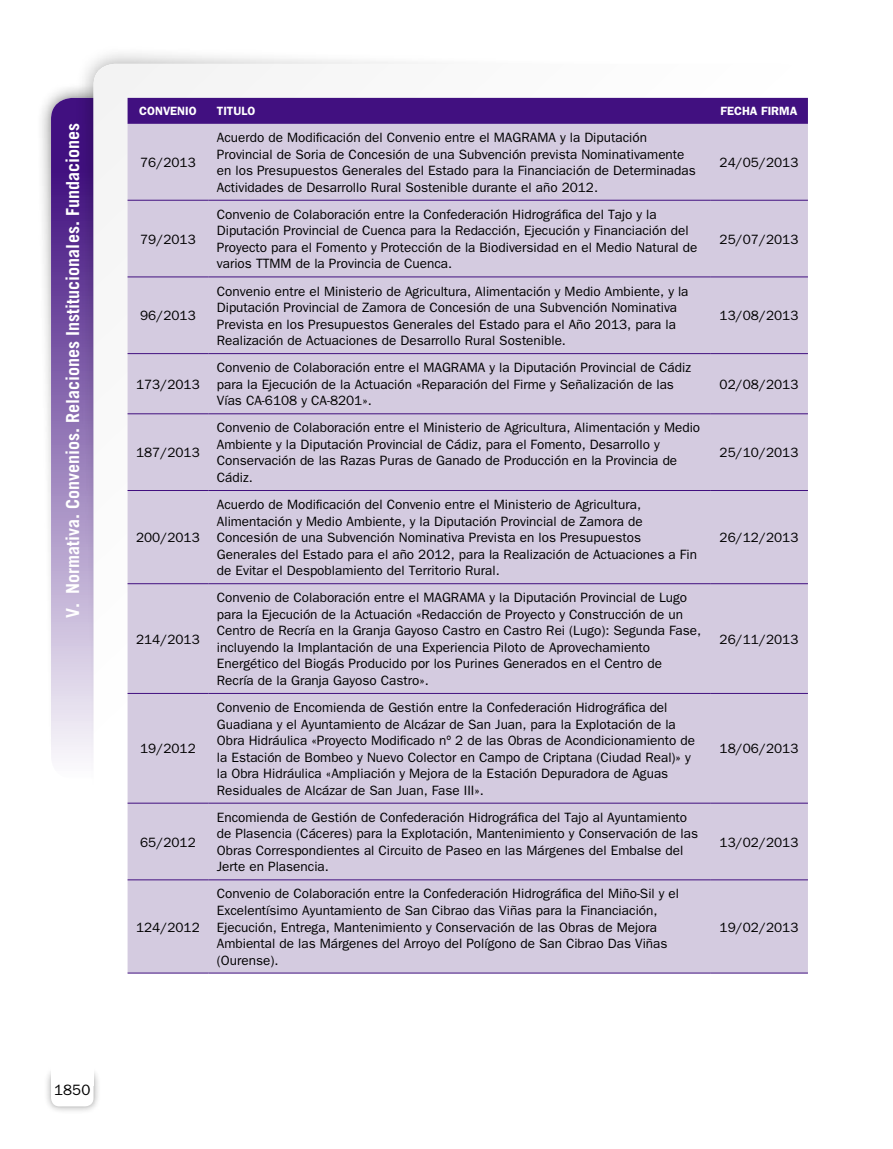
<style>
.page{position:relative;width:893px;height:1149px;background:#fff}
.page>*{position:absolute;margin:0;border:0;box-sizing:border-box;transform-origin:0 0}
.t1{font:700 18px "Trade Gothic";color:#fff}
.t2{font:15px "Franklin Gothic";color:#000}
.t3{font:13.5px/16.5px "Franklin Gothic";color:#000}
.t4{font:600 12px "Franklin Gothic";color:#fff}
</style>
<div class="page">
<div style="left:36px;top:82px;width:116px;height:691px;background:#000;opacity:.6"></div>
<div style="left:51px;top:98px;width:85px;height:680px;background:linear-gradient(to bottom,#2f0074,#faf9fc);border-radius:21px"></div>
<div style="left:74px;top:45px;width:669px;height:923px;background:#000;opacity:.4"></div>
<div style="left:94px;top:64px;width:714px;height:969px;background:#fff;border-radius:21px"></div>
<div style="left:43px;top:1064px;width:58px;height:49px;background:#000;opacity:.4"></div>
<div style="left:51px;top:1071px;width:43px;height:35px;background:#fff;border-radius:9px"></div>
<div style="left:51px;top:1063px;width:43px;height:21px;background:#fff"></div>
<div style="left:128px;top:98px;width:680px;height:26px;background:#411080"></div>
<div style="left:128px;top:124px;width:680px;height:848px;background:#d4cbe0"></div>
<hr style="left:128px;top:200px;width:80px;height:1px;background:#411080">
<hr style="left:208px;top:200px;width:502px;height:1px;background:#411080">
<hr style="left:710px;top:200px;width:98px;height:1px;background:#411080">
<hr style="left:128px;top:276px;width:80px;height:1px;background:#411080">
<hr style="left:208px;top:276px;width:502px;height:1px;background:#411080">
<hr style="left:710px;top:276px;width:98px;height:1px;background:#411080">
<hr style="left:128px;top:353px;width:80px;height:1px;background:#411080">
<hr style="left:208px;top:353px;width:502px;height:1px;background:#411080">
<hr style="left:710px;top:353px;width:98px;height:1px;background:#411080">
<hr style="left:128px;top:413px;width:80px;height:1px;background:#411080">
<hr style="left:208px;top:413px;width:502px;height:1px;background:#411080">
<hr style="left:710px;top:413px;width:98px;height:1px;background:#411080">
<hr style="left:128px;top:490px;width:80px;height:1px;background:#411080">
<hr style="left:208px;top:490px;width:502px;height:1px;background:#411080">
<hr style="left:710px;top:490px;width:98px;height:1px;background:#411080">
<hr style="left:128px;top:583px;width:80px;height:1px;background:#411080">
<hr style="left:208px;top:583px;width:502px;height:1px;background:#411080">
<hr style="left:710px;top:583px;width:98px;height:1px;background:#411080">
<hr style="left:128px;top:692px;width:80px;height:1px;background:#411080">
<hr style="left:208px;top:692px;width:502px;height:1px;background:#411080">
<hr style="left:710px;top:692px;width:98px;height:1px;background:#411080">
<hr style="left:128px;top:802px;width:80px;height:1px;background:#411080">
<hr style="left:208px;top:802px;width:502px;height:1px;background:#411080">
<hr style="left:710px;top:802px;width:98px;height:1px;background:#411080">
<hr style="left:128px;top:879px;width:80px;height:1px;background:#411080">
<hr style="left:208px;top:879px;width:502px;height:1px;background:#411080">
<hr style="left:710px;top:879px;width:98px;height:1px;background:#411080">
<hr style="left:128px;top:972px;width:80px;height:1px;background:#411080">
<hr style="left:208px;top:972px;width:502px;height:1px;background:#411080">
<hr style="left:710px;top:972px;width:98px;height:1px;background:#411080">
<h1 class="t1" style="left:62px;top:617px;width:496px;rotate:-90deg">V. Normativa. Convenios. Relaciones Institucionales. Fundaciones</h1>
<p class="t4" style="left:139px;top:104px;width:59px">CONVENIO</p>
<p class="t4" style="left:217px;top:104px;width:40px">TITULO</p>
<p class="t4" style="left:721px;top:104px;width:78px">FECHA FIRMA</p>
<p class="t3" style="left:140px;top:154px;width:57px">76/2013</p>
<p class="t3" style="left:217px;top:129px;width:480px">Acuerdo de Modificación del Convenio entre el MAGRAMA y la Diputación Provincial de Soria de Concesión de una Subvención prevista Nominativamente en los Presupuestos Generales del Estado para la Financiación de Determinadas Actividades de Desarrollo Rural Sostenible durante el año 2012.</p>
<p class="t3" style="left:720px;top:154px;width:80px">24/05/2013</p>
<p class="t3" style="left:140px;top:231px;width:57px">79/2013</p>
<p class="t3" style="left:217px;top:206px;width:482px">Convenio de Colaboración entre la Confederación Hidrográfica del Tajo y la Diputación Provincial de Cuenca para la Redacción, Ejecución y Financiación del Proyecto para el Fomento y Protección de la Biodiversidad en el Medio Natural de varios TTMM de la Provincia de Cuenca.</p>
<p class="t3" style="left:720px;top:231px;width:80px">25/07/2013</p>
<p class="t3" style="left:140px;top:307px;width:57px">96/2013</p>
<p class="t3" style="left:217px;top:283px;width:473px">Convenio entre el Ministerio de Agricultura, Alimentación y Medio Ambiente, y la Diputación Provincial de Zamora de Concesión de una Subvención Nominativa Prevista en los Presupuestos Generales del Estado para el Año 2013, para la Realización de Actuaciones de Desarrollo Rural Sostenible.</p>
<p class="t3" style="left:720px;top:307px;width:80px">13/08/2013</p>
<p class="t3" style="left:136px;top:376px;width:65px">173/2013</p>
<p class="t3" style="left:217px;top:359px;width:476px">Convenio de Colaboración entre el MAGRAMA y la Diputación Provincial de Cádiz para la Ejecución de la Actuación «Reparación del Firme y Señalización de las<br>Vías CA-6108 y CA-8201».</p>
<p class="t3" style="left:720px;top:376px;width:80px">02/08/2013</p>
<p class="t3" style="left:136px;top:444px;width:65px">187/2013</p>
<p class="t3" style="left:217px;top:419px;width:485px">Convenio de Colaboración entre el Ministerio de Agricultura, Alimentación y Medio Ambiente y la Diputación Provincial de Cádiz, para el Fomento, Desarrollo y Conservación de las Razas Puras de Ganado de Producción en la Provincia de Cádiz.</p>
<p class="t3" style="left:720px;top:444px;width:80px">25/10/2013</p>
<p class="t3" style="left:136px;top:529px;width:65px">200/2013</p>
<p class="t3" style="left:217px;top:496px;width:482px">Acuerdo de Modificación del Convenio entre el Ministerio de Agricultura, Alimentación y Medio Ambiente, y la Diputación Provincial de Zamora de Concesión de una Subvención Nominativa Prevista en los Presupuestos Generales del Estado para el año 2012, para la Realización de Actuaciones a Fin de Evitar el Despoblamiento del Territorio Rural.</p>
<p class="t3" style="left:720px;top:529px;width:80px">26/12/2013</p>
<p class="t3" style="left:136px;top:630px;width:65px">214/2013</p>
<p class="t3" style="left:217px;top:589px;width:486px">Convenio de Colaboración entre el MAGRAMA y la Diputación Provincial de Lugo para la Ejecución de la Actuación «Redacción de Proyecto y Construcción de un Centro de Recría en la Granja Gayoso Castro en Castro Rei (Lugo): Segunda Fase, incluyendo la Implantación de una Experiencia Piloto de Aprovechamiento Energético del Biogás Producido por los Purines Generados en el Centro de Recría de la Granja Gayoso Castro».</p>
<p class="t3" style="left:720px;top:630px;width:80px">26/11/2013</p>
<p class="t3" style="left:140px;top:740px;width:57px">19/2012</p>
<p class="t3" style="left:217px;top:699px;width:480px">Convenio de Encomienda de Gestión entre la Confederación Hidrográfica del Guadiana y el Ayuntamiento de Alcázar de San Juan, para la Explotación de la Obra Hidráulica «Proyecto Modificado nº 2 de las Obras de Acondicionamiento de la Estación de Bombeo y Nuevo Colector en Campo de Criptana (Ciudad Real)» y la Obra Hidráulica «Ampliación y Mejora de la Estación Depuradora de Aguas Residuales de Alcázar de San Juan, Fase III».</p>
<p class="t3" style="left:720px;top:740px;width:80px">18/06/2013</p>
<p class="t3" style="left:140px;top:833px;width:57px">65/2012</p>
<p class="t3" style="left:217px;top:808px;width:483px">Encomienda de Gestión de Confederación Hidrográfica del Tajo al Ayuntamiento de Plasencia (Cáceres) para la Explotación, Mantenimiento y Conservación de las Obras Correspondientes al Circuito de Paseo en las Márgenes del Embalse del Jerte en Plasencia.</p>
<p class="t3" style="left:720px;top:833px;width:80px">13/02/2013</p>
<p class="t3" style="left:136px;top:918px;width:65px">124/2012</p>
<p class="t3" style="left:217px;top:885px;width:464px">Convenio de Colaboración entre la Confederación Hidrográfica del Miño-Sil y el Excelentísimo Ayuntamiento de San Cibrao das Viñas para la Financiación, Ejecución, Entrega, Mantenimiento y Conservación de las Obras de Mejora Ambiental de las Márgenes del Arroyo del Polígono de San Cibrao Das Viñas (Ourense).</p>
<p class="t3" style="left:720px;top:918px;width:80px">19/02/2013</p>
<p class="t2" style="left:54px;top:1080px;width:38px">1850</p>
</div>
